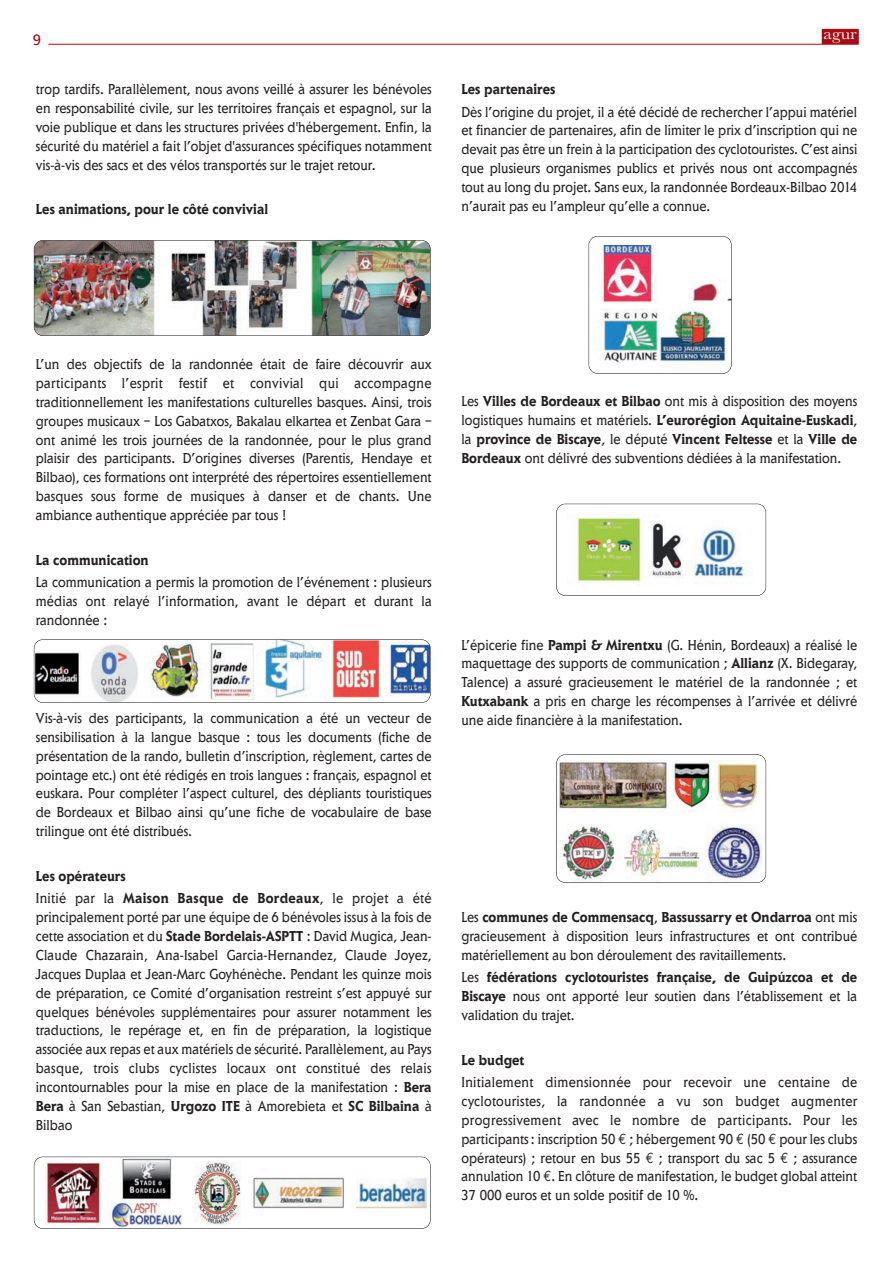
<style>
.page{position:relative;width:893px;height:1263px;background:#fff}
.page>*{position:absolute;margin:0;border:0;box-sizing:border-box;transform-origin:0 0}
.t1{font:16.5px "Baskerville";color:#fff;scale:1.11 1}
.t2{font:15px/18.9px "Elan";color:#231f20;text-align:justify;scale:.88 1}
.t3{font:700 15px/22.4px "Elan";color:#231f20;scale:.88 1}
.t4{font:15px "Frutiger";color:#ab0b13}
.s1{font-weight:400}
.s2{font-weight:700}
.s3{font-family:"Euro Mono"}
</style>
<div class="page">
<hr style="left:48px;top:44px;width:774px;height:1px;background:#ab0b13">
<div style="left:822px;top:29px;width:37px;height:16px;background:#ab0b13"></div>
<img style="left:34px;top:240px;width:396px;height:96px;border-radius:9px">
<div style="left:34px;top:240px;width:396px;height:96px;border:1px solid #231f20;border-radius:9px"></div>
<img style="left:590px;top:245px;width:141px;height:128px">
<div style="left:588px;top:236px;width:143px;height:138px;border:1px solid #231f20;border-radius:9px"></div>
<img style="left:556px;top:504px;width:210px;height:92px;border-radius:9px">
<div style="left:556px;top:504px;width:210px;height:92px;border:1px solid #231f20;border-radius:9px"></div>
<img style="left:556px;top:755px;width:210px;height:128px;border-radius:9px">
<div style="left:556px;top:754px;width:210px;height:129px;border:1px solid #231f20;border-radius:9px"></div>
<img style="left:35px;top:640px;width:394px;height:63px;border-radius:9px">
<div style="left:34px;top:639px;width:396px;height:64px;border:1px solid #231f20;border-radius:9px"></div>
<img style="left:34px;top:1157px;width:396px;height:72px;border-radius:9px">
<div style="left:34px;top:1157px;width:396px;height:72px;border:1px solid #231f20;border-radius:9px"></div>
<p class="t4" style="left:33px;top:34px;width:10px">9</p>
<p class="t1" style="left:823px;top:24px;width:32px">agur</p>
<p class="t2" style="left:36px;top:81px;width:451px">trop tardifs. Parallèlement, nous avons veillé à assurer les bénévoles en responsabilité civile, sur les territoires français et espagnol, sur la voie publique et dans les structures privées d'hébergement. Enfin, la sécurité du matériel a fait l’objet d'assurances spécifiques notamment vis-à-vis des sacs et des vélos transportés sur le trajet retour.</p>
<p class="t3" style="left:36px;top:200px;width:266px">Les animations, pour le côté convivial</p>
<p class="t3" style="left:461px;top:80px;width:108px">Les partenaires</p>
<p class="t2" style="left:461px;top:104px;width:451px">Dès l’origine du projet, il a été décidé de rechercher l’appui matériel et financier de partenaires, afin de limiter le prix d’inscription qui ne devait pas être un frein à la participation des cyclotouristes. C’est ainsi que plusieurs organismes publics et privés nous ont accompagnés tout au long du projet. Sans eux, la randonnée Bordeaux-Bilbao 2014 n’aurait pas eu l’ampleur qu’elle a connue.</p>
<p class="t2" style="left:36px;top:356px;width:451px">L’un des objectifs de la randonnée était de faire découvrir aux participants l’esprit festif et convivial qui accompagne traditionnellement les manifestations culturelles basques. Ainsi, trois groupes musicaux – Los Gabatxos, Bakalau elkartea et Zenbat Gara – ont animé les trois journées de la randonnée, pour le plus grand plaisir des participants. D’origines diverses (Parentis, Hendaye et Bilbao), ces formations ont interprété des répertoires essentiellement basques sous forme de musiques à danser et de chants. Une ambiance authentique appréciée par tous !</p>
<p class="t3" style="left:36px;top:550px;width:130px">La communication</p>
<p class="t2" style="left:36px;top:574px;width:451px">La communication a permis la promotion de l’événement : plusieurs médias ont relayé l’information, avant le départ et durant la randonnée :</p>
<p class="t2" style="left:36px;top:710px;width:451px">Vis-à-vis des participants, la communication a été un vecteur de sensibilisation à la langue basque : tous les documents (fiche de présentation de la rando, bulletin d’inscription, règlement, cartes de pointage etc.) ont été rédigés en trois langues : français, espagnol et euskara. Pour compléter l’aspect culturel, des dépliants touristiques de Bordeaux et Bilbao ainsi qu’une fiche de vocabulaire de base trilingue ont été distribués.</p>
<p class="t3" style="left:36px;top:866px;width:451px">Les opérateurs<br><span class="s1">Initié par la</span> Maison Basque de Bordeaux<span class="s1">, le projet a été</span></p>
<p class="t2" style="left:36px;top:909px;width:451px">principalement porté par une équipe de 6 bénévoles issus à la fois de cette association et du <span class="s2">Stade Bordelais-ASPTT</span> : David Mugica, Jean-Claude Chazarain, Ana-Isabel Garcia-Hernandez, Claude Joyez, Jacques Duplaa et Jean-Marc Goyhénèche. Pendant les quinze mois de préparation, ce Comité d’organisation restreint s’est appuyé sur quelques bénévoles supplémentaires pour assurer notamment les traductions, le repérage et, en fin de préparation, la logistique associée aux repas et aux matériels de sécurité. Parallèlement, au Pays basque, trois clubs cyclistes locaux ont constitué des relais incontournables pour la mise en place de la manifestation : <span class="s2">Bera Bera</span> à San Sebastian, <span class="s2">Urgozo ITE</span> à Amorebieta et <span class="s2">SC Bilbaina</span> à Bilbao</p>
<p class="t2" style="left:461px;top:394px;width:451px">Les <span class="s2">Villes de Bordeaux et Bilbao</span> ont mis à disposition des moyens logistiques humains et matériels. <span class="s2">L’eurorégion Aquitaine-Euskadi</span>, la <span class="s2">province de Biscaye</span>, le député <span class="s2">Vincent Feltesse</span> et la <span class="s2">Ville de Bordeaux</span> ont délivré des subventions dédiées à la manifestation.</p>
<p class="t2" style="left:461px;top:637px;width:451px">L’épicerie fine <span class="s2">Pampi &amp; Mirentxu</span> (G. Hénin, Bordeaux) a réalisé le maquettage des supports de communication ; <span class="s2">Allianz</span> (X. Bidegaray, Talence) a assuré gracieusement le matériel de la randonnée ; et <span class="s2">Kutxabank</span> a pris en charge les récompenses à l’arrivée et délivré une aide financière à la manifestation.</p>
<p class="t2" style="left:461px;top:909px;width:451px">Les <span class="s2">communes de Commensacq</span>, <span class="s2">Bassussarry et Ondarroa</span> ont mis gracieusement à disposition leurs infrastructures et ont contribué matériellement au bon déroulement des ravitaillements.</p>
<p class="t2" style="left:461px;top:969px;width:451px">Les <span class="s2">fédérations cyclotouristes française, de Guipúzcoa et de Biscaye</span> nous ont apporté leur soutien dans l’établissement et la validation du trajet.</p>
<p class="t3" style="left:461px;top:1050px;width:73px">Le budget</p>
<p class="t2" style="left:461px;top:1074px;width:451px">Initialement dimensionnée pour recevoir une centaine de cyclotouristes, la randonnée a vu son budget augmenter progressivement avec le nombre de participants. Pour les participants : inscription 50 <span class="s3">€</span> ; hébergement 90 <span class="s3">€</span> (50 <span class="s3">€</span> pour les clubs opérateurs) ; retour en bus 55 <span class="s3">€</span> ; transport du sac 5 <span class="s3">€</span> ; assurance annulation 10 <span class="s3">€</span>. En clôture de manifestation, le budget global atteint 37 000 euros et un solde positif de 10 %.</p>
</div>
